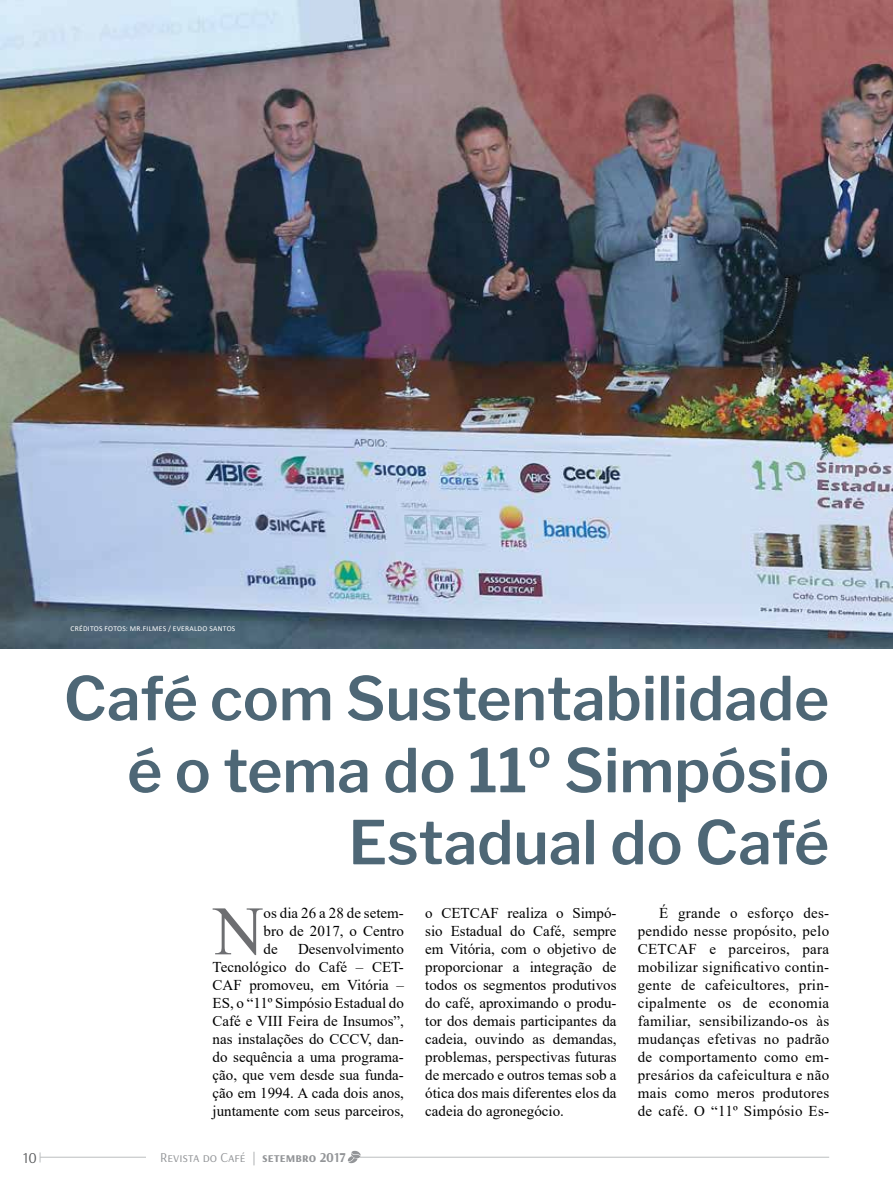
<style>
.page{position:relative;width:893px;height:1191px;background:#fff}
.page>*{position:absolute;margin:0;border:0;box-sizing:border-box;transform-origin:0 0}
.t1{font:69.3px "Times New Roman";color:#6d6e71}
.t2{font:600 60px/72px "Libre Franklin";color:#4e6776;text-align:right}
.t3{font:15px/18px "Times New Roman";color:#000;text-align:justify}
.t4{font:15px "Arsenal";color:#58595b}
.t5{font:13.5px "Arsenal";color:#939598}
.t6{font:7.5px "Calibri";letter-spacing:.04em;color:#fff}
.s1{font-weight:700}
</style>
<div class="page">
<hr style="left:40px;top:1157px;width:789px;height:1px;background:#bcbec0">
<div style="left:146px;top:1148px;width:213px;height:18px;background:#fff"></div>
<svg style="left:348px;top:1150px;width:13px;height:13px"></svg>
<img style="left:0;top:0;width:893px;height:648px">
<p class="t6" style="left:70px;top:623px;width:166px">CRÉDITOS FOTOS: MR.FILMES / EVERALDO SANTOS</p>
<h2 class="t2" style="left:64px;top:662px;width:767px">Café com Sustentabilidade é o tema do 11º Simpósio<br>Estadual do Café</h2>
<h1 class="t1" style="left:214px;top:882px;width:52px">N</h1>
<p class="t3" style="left:264px;top:904px;width:142px">os dia 26 a 28 de setem&shy;bro de 2017, o Centro de</p>
<p class="t3" style="left:213px;top:940px;width:193px;text-indent:86px">Desenvolvimento Tecnológico do Café – CET-CAF promoveu, em Vitória – ES, o “11º Simpósio Estadual do Café e VIII Feira de Insumos”, nas instalações do CCCV, dan&shy;do sequência a uma programa&shy;ção, que vem desde sua funda&shy;ção em 1994. A cada dois anos, juntamente com seus parceiros,</p>
<p class="t4" style="left:23px;top:1147px;width:16px">10</p>
<p class="t5" style="left:160px;top:1147px;width:187px">Revista do Café | <span class="s1">setembro 2017</span></p>
<p class="t3" style="left:425px;top:903px;width:193px">o CETCAF realiza o Simpó&shy;sio Estadual do Café, sempre em Vitória, com o objetivo de proporcionar a integração de todos os segmentos produtivos do café, aproximando o produ&shy;tor dos demais participantes da cadeia, ouvindo as demandas, problemas, perspectivas futuras de mercado e outros temas sob a ótica dos mais diferentes elos da cadeia do agronegócio.</p>
<p class="t3" style="left:638px;top:904px;width:193px;text-indent:21px">É grande o esforço des&shy;pendido nesse propósito, pelo CETCAF e parceiros, para mobilizar significativo contin&shy;gente de cafeicultores, prin&shy;cipalmente os de economia familiar, sensibilizando-os às mudanças efetivas no padrão de comportamento como em&shy;presários da cafeicultura e não mais como meros produtores de café. O “11º Simpósio Es-</p>
</div>
